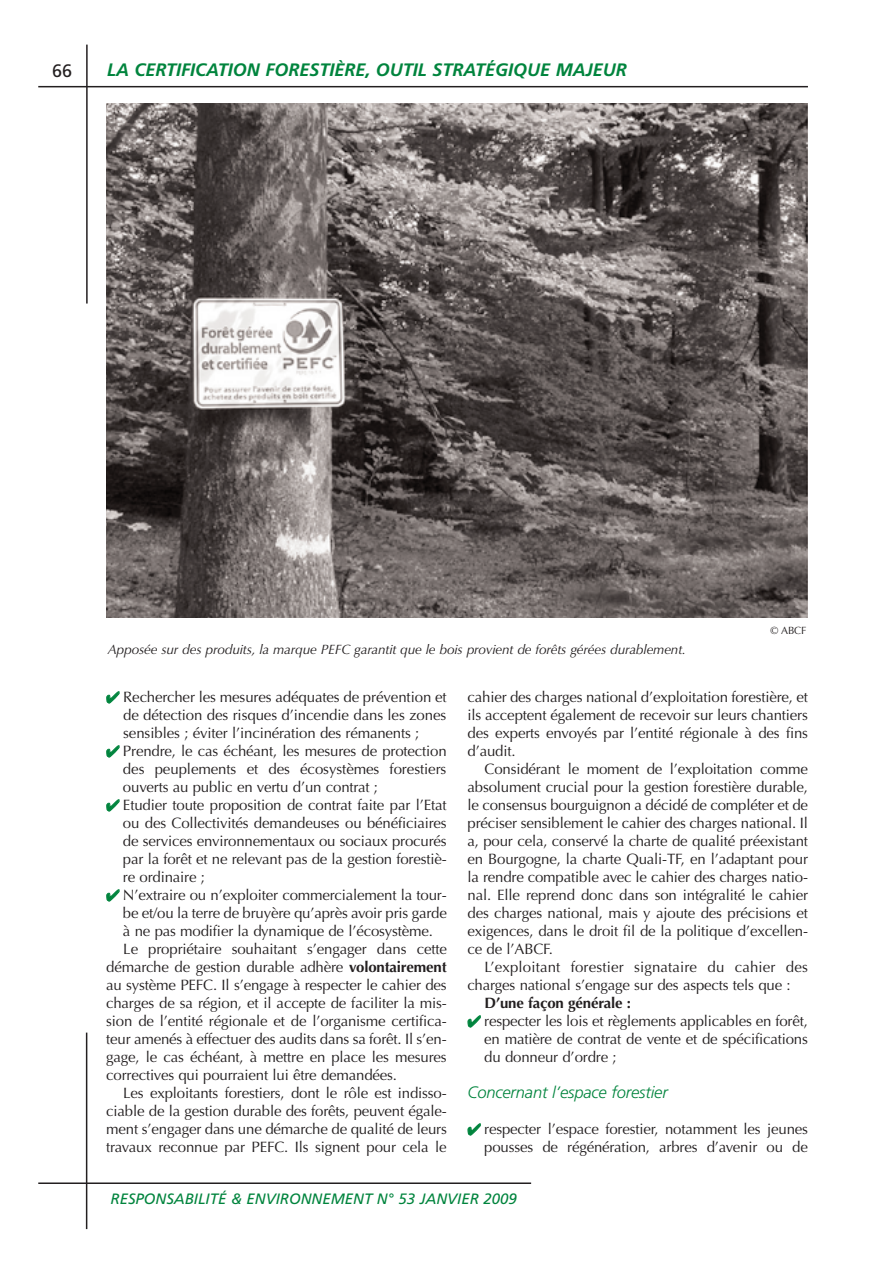
<style>
.page{position:relative;width:893px;height:1263px;background:#fff}
.page>*{position:absolute;margin:0;border:0;box-sizing:border-box;transform-origin:0 0}
.t1{font:italic 700 18px "Frutiger";color:#00843d}
.t2{font:18px "Frutiger";color:#231f20}
.t3{font:italic 300 16.5px "Frutiger";letter-spacing:-.01em;color:#00843d}
.t4{font:15px/18px "Optima";letter-spacing:-.01em;color:#231f20;text-align:justify}
.t5{font:15px/18px "Optima";letter-spacing:.01em;color:#231f20}
.t6{font:italic 15px "Frutiger";color:#00843d}
.t7{font:700 15px "Optima";letter-spacing:-.01em;color:#231f20}
.t8{font:italic 13.5px "Optima";letter-spacing:-.01em;color:#231f20}
.t9{font:10.5px "Optima";color:#231f20}
.s1{color:#00843d}
.s2{font-weight:700}
</style>
<div class="page">
<hr style="left:38px;top:86px;width:770px;height:1px;background:#231f20">
<hr style="left:86px;top:45px;width:2px;height:259px;background:#231f20">
<hr style="left:86px;top:1032px;width:1px;height:197px;background:#231f20">
<hr style="left:38px;top:1182px;width:493px;height:2px;background:#231f20">
<img style="left:106px;top:104px;width:702px;height:514px">
<p class="t2" style="left:52px;top:63px;width:22px">66</p>
<p class="t1" style="left:107px;top:62px;width:521px">LA CERTIFICATION FORESTIÈRE, OUTIL STRATÉGIQUE MAJEUR</p>
<p class="t8" style="left:108px;top:641px;width:580px">Apposée sur des produits, la marque PEFC garantit que le bois provient de forêts gérées durablement.</p>
<p class="t9" style="left:771px;top:625px;width:37px">© ABCF</p>
<p class="t4" style="left:123px;top:688px;width:325px;text-indent:-17px"><span class="s1">✔</span> Rechercher les mesures adéquates de prévention et de détection des risques d’incendie dans les zones sensibles ; éviter l’incinération des rémanents ;</p>
<p class="t4" style="left:123px;top:742px;width:325px;text-indent:-16px"><span class="s1">✔</span> Prendre, le cas échéant, les mesures de protection des peuplements et des écosystèmes forestiers ouverts au public en vertu d’un contrat ;</p>
<p class="t4" style="left:123px;top:796px;width:325px;text-indent:-16px"><span class="s1">✔</span> Etudier toute proposition de contrat faite par l’Etat ou des Collectivités demandeuses ou bénéficiaires de services environnementaux ou sociaux procurés par la forêt et ne relevant pas de la gestion forestiè&shy;re ordinaire ;</p>
<p class="t4" style="left:107px;top:886px;width:342px"><span class="s1">✔</span> N’extraire ou n’exploiter commercialement la tour-</p>
<p class="t4" style="left:123px;top:904px;width:325px">be et/ou la terre de bruyère qu’après avoir pris garde</p>
<p class="t4" style="left:123px;top:922px;width:312px">à ne pas modifier la dynamique de l’écosystème.</p>
<p class="t4" style="left:123px;top:940px;width:325px">Le propriétaire souhaitant s’engager dans cette</p>
<p class="t4" style="left:106px;top:958px;width:342px">démarche de gestion durable adhère <span class="s2">volontairement</span></p>
<p class="t4" style="left:106px;top:976px;width:342px">au système PEFC. Il s’engage à respecter le cahier des</p>
<p class="t4" style="left:106px;top:994px;width:342px">charges de sa région, et il accepte de faciliter la mis-</p>
<p class="t4" style="left:106px;top:1012px;width:342px">sion de l’entité régionale et de l’organisme certifica-</p>
<p class="t4" style="left:106px;top:1030px;width:342px">teur amenés à effectuer des audits dans sa forêt. Il s’en-</p>
<p class="t4" style="left:106px;top:1048px;width:342px">gage, le cas échéant, à mettre en place les mesures</p>
<p class="t4" style="left:106px;top:1066px;width:292px">correctives qui pourraient lui être demandées.</p>
<p class="t4" style="left:123px;top:1084px;width:325px">Les exploitants forestiers, dont le rôle est indisso-</p>
<p class="t4" style="left:106px;top:1102px;width:342px">ciable de la gestion durable des forêts, peuvent égale-</p>
<p class="t4" style="left:106px;top:1120px;width:342px">ment s’engager dans une démarche de qualité de leurs</p>
<p class="t4" style="left:106px;top:1138px;width:342px">travaux reconnue par PEFC. Ils signent pour cela le</p>
<p class="t4" style="left:468px;top:688px;width:342px">cahier des charges national d’exploitation forestière, et ils acceptent également de recevoir sur leurs chantiers des experts envoyés par l’entité régionale à des fins d’audit.</p>
<p class="t4" style="left:468px;top:760px;width:342px;text-indent:17px">Considérant le moment de l’exploitation comme absolument crucial pour la gestion forestière durable, le consensus bourguignon a décidé de compléter et de préciser sensiblement le cahier des charges national. Il a, pour cela, conservé la charte de qualité préexistant en Bourgogne, la charte Quali-TF, en l’adaptant pour la rendre compatible avec le cahier des charges natio&shy;nal. Elle reprend donc dans son intégralité le cahier des charges national, mais y ajoute des précisions et exigences, dans le droit fil de la politique d’excellen&shy;ce de l’ABCF.</p>
<p class="t5" style="left:468px;top:958px;width:342px;text-indent:17px">L’exploitant forestier signataire du cahier des charges national s’engage sur des aspects tels que :</p>
<p class="t7" style="left:485px;top:994px;width:148px">D’une façon générale :</p>
<p class="t4" style="left:484px;top:1012px;width:325px;text-indent:-16px"><span class="s1">✔</span> respecter les lois et règlements applicables en forêt, en matière de contrat de vente et de spécifications du donneur d’ordre ;</p>
<p class="t3" style="left:468px;top:1086px;width:202px">Concernant l’espace forestier</p>
<p class="t4" style="left:468px;top:1120px;width:342px;text-align:right"><span class="s1">✔</span> respecter l’espace forestier, notamment les jeunes pousses de régénération, arbres d’avenir ou de</p>
<p class="t6" style="left:111px;top:1193px;width:408px">RESPONSABILITÉ &amp; ENVIRONNEMENT N° 53 JANVIER 2009</p>
</div>
